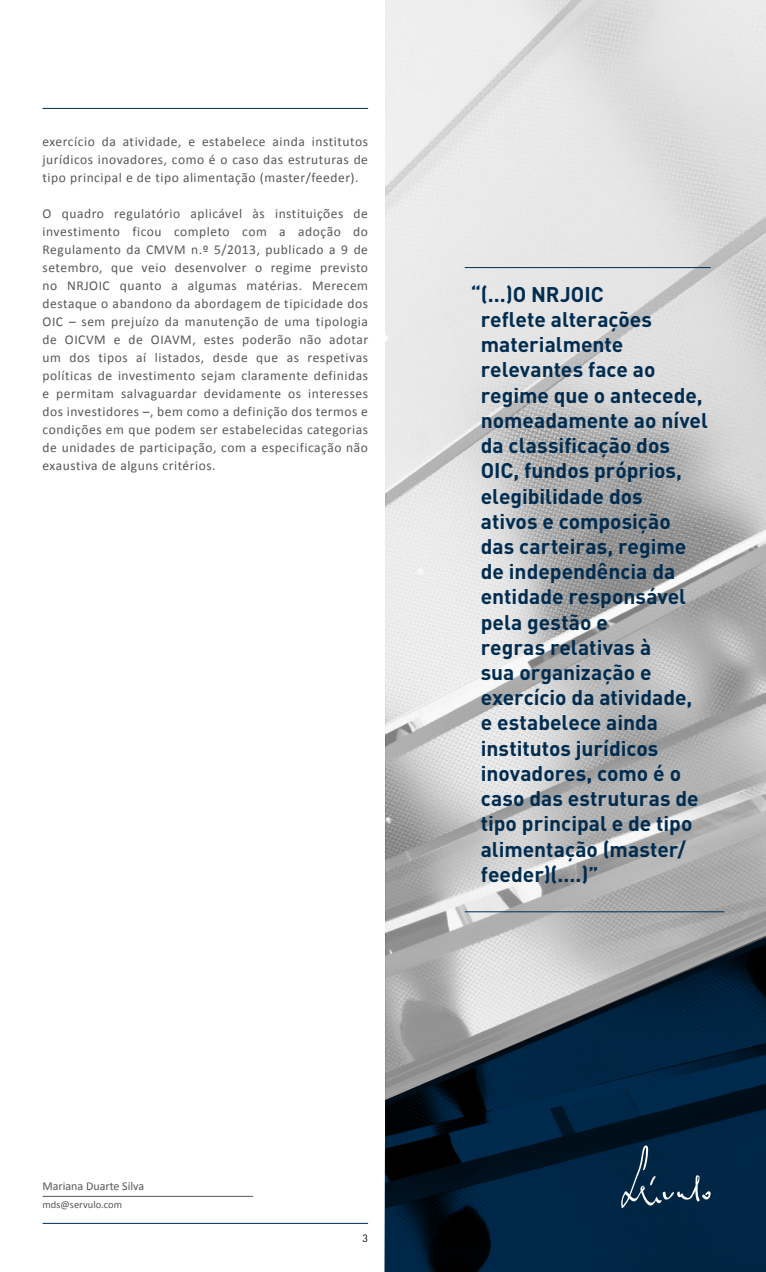
<style>
.page{position:relative;width:766px;height:1272px;background:#fff}
.page>*{position:absolute;margin:0;border:0;box-sizing:border-box;transform-origin:0 0}
.t1{font:700 21px/25.2px "DIN Pro";color:#002c50}
.t2{font:13.5px/18px "Calibri";letter-spacing:.04em;color:#575756;text-align:justify}
.t3{font:12px "Calibri";color:#575756}
.t4{font:10.5px "Calibri";color:#575756}
.t5{font:10.5px "DIN Pro";color:#000}
</style>
<div class="page">
<svg style="left:385px;top:0;width:380px;height:931px;background:#cfcfcf"></svg>
<hr style="left:43px;top:1222px;width:325px;height:1px;background:#002c50">
<hr style="left:43px;top:108px;width:325px;height:1px;background:#002c50">
<hr style="left:43px;top:1195px;width:210px;height:1px;background:#575756">
<svg style="left:384px;top:931px;width:381px;height:340px;background:#32485a"></svg>
<svg style="left:620px;top:1145px;width:90px;height:63px;background:#163855"></svg>
<hr style="left:464px;top:911px;width:260px;height:1px;background:#002c50">
<hr style="left:464px;top:267px;width:246px;height:1px;background:#002c50">
<p class="t2" style="left:43px;top:131px;width:327px">exercício da atividade, e estabelece ainda institutos jurídicos inovadores, como é o caso das estruturas de tipo principal e de tipo alimentação (master/feeder).</p>
<p class="t2" style="left:43px;top:203px;width:327px">O quadro regulatório aplicável às instituições de investimento ficou completo com a adoção do Regulamento da CMVM n.º 5/2013, publicado a 9 de setembro, que veio desenvolver o regime previsto no NRJOIC quanto a algumas matérias. Merecem destaque o abandono da abordagem de tipicidade dos OIC – sem prejuízo da manutenção de uma tipologia de OICVM e de OIAVM, estes poderão não adotar um dos tipos aí listados, desde que as respetivas políticas de investimento sejam claramente definidas e permitam salvaguardar devidamente os interesses dos investidores –, bem como a definição dos termos e condições em que podem ser estabelecidas categorias de unidades de participação, com a especificação não exaustiva de alguns critérios.</p>
<p class="t1" style="left:480px;top:281px;width:228px;text-indent:-10px">“(...)O NRJOIC<br>reflete alterações materialmente relevantes face ao regime que o antecede, nomeadamente ao nível da classificação dos<br>OIC, fundos próprios, elegibilidade dos<br>ativos e composição das carteiras, regime de independência da entidade responsável pela gestão e<br>regras relativas à<br>sua organização e exercício da atividade, e estabelece ainda institutos jurídicos inovadores, como é o caso das estruturas de tipo principal e de tipo alimentação (master/ feeder)(....)”</p>
<p class="t3" style="left:43px;top:1178px;width:103px">Mariana Duarte Silva</p>
<p class="t4" style="left:43px;top:1198px;width:81px">mds@servulo.com</p>
<p class="t5" style="left:362px;top:1230px;width:7px">3</p>
</div>
